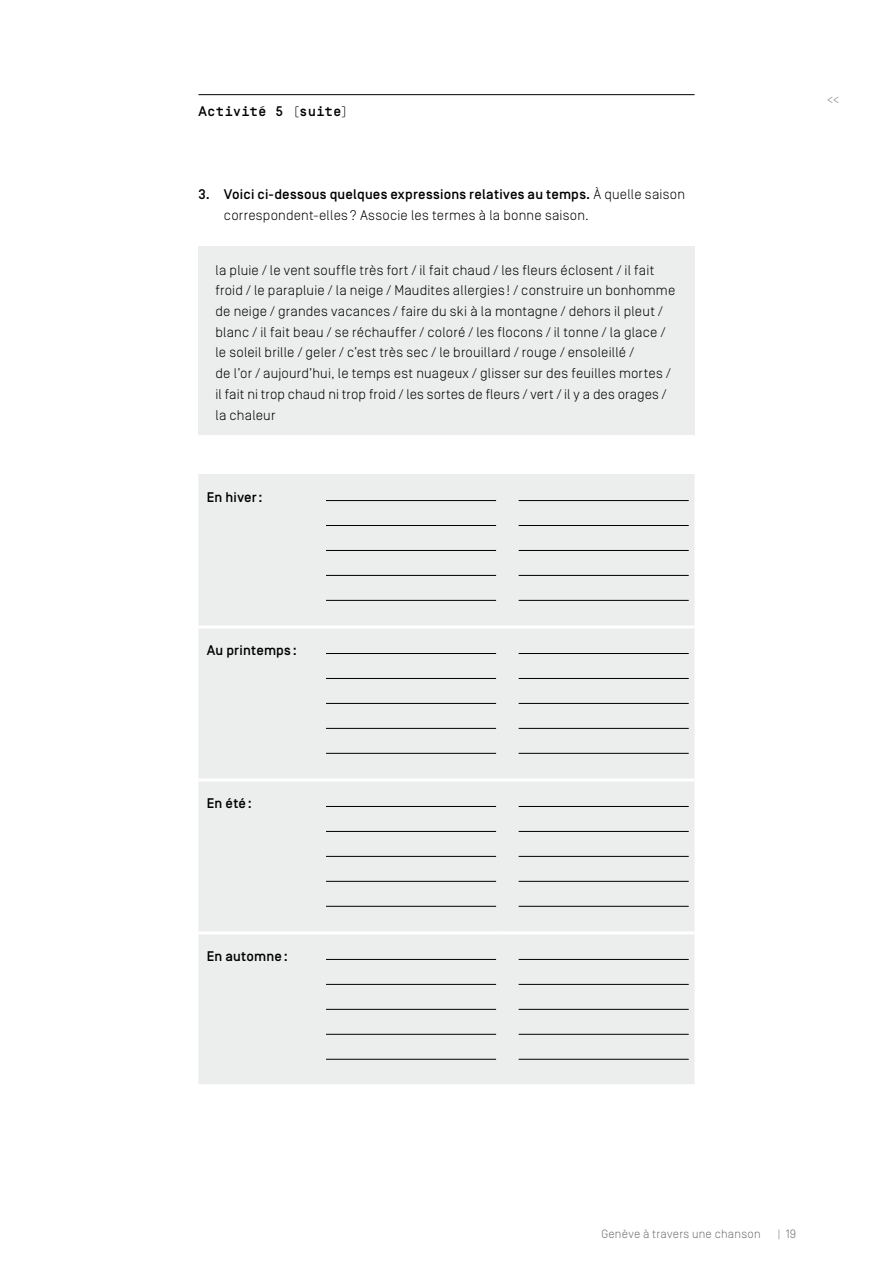
<style>
.page{position:relative;width:893px;height:1263px;background:#fff}
.page>*{position:absolute;margin:0;border:0;box-sizing:border-box;transform-origin:0 0}
.simplon_norm_light_9{font:300 13.95px/20.7px "Simplon Norm";letter-spacing:.01em;color:#000}
.simplon_norm_light_9-2{font:500 13.95px "Simplon Norm";letter-spacing:.015em;color:#000}
.simplon_mono_médium{font:500 13.95px "Simplon Mono";letter-spacing:.01em;color:#000}
.t1{font:300 12px "Simplon Norm";letter-spacing:.02em;color:#707172}
.s1{font-weight:500}
</style>
<div class="page">
<hr style="left:198px;top:94px;width:496px;height:1px;background:#000">
<div style="left:198px;top:246px;width:496px;height:190px;background:#eceded"></div>
<hr style="left:198px;top:435px;width:496px;height:3px;background:#fff">
<div style="left:198px;top:474px;width:496px;height:610px;background:#eceded"></div>
<hr style="left:198px;top:625px;width:111px;height:3px;background:#fff">
<hr style="left:309px;top:625px;width:193px;height:3px;background:#fff">
<hr style="left:502px;top:625px;width:192px;height:3px;background:#fff">
<hr style="left:198px;top:778px;width:111px;height:3px;background:#fff">
<hr style="left:309px;top:778px;width:193px;height:3px;background:#fff">
<hr style="left:502px;top:778px;width:192px;height:3px;background:#fff">
<hr style="left:198px;top:931px;width:111px;height:3px;background:#fff">
<hr style="left:309px;top:931px;width:193px;height:3px;background:#fff">
<hr style="left:502px;top:931px;width:192px;height:3px;background:#fff">
<hr style="left:326px;top:500px;width:170px;height:1px;background:#000">
<hr style="left:326px;top:525px;width:170px;height:1px;background:#000">
<hr style="left:326px;top:550px;width:170px;height:1px;background:#000">
<hr style="left:326px;top:575px;width:170px;height:1px;background:#000">
<hr style="left:326px;top:600px;width:170px;height:1px;background:#000">
<hr style="left:519px;top:500px;width:170px;height:1px;background:#000">
<hr style="left:519px;top:525px;width:170px;height:1px;background:#000">
<hr style="left:519px;top:550px;width:170px;height:1px;background:#000">
<hr style="left:519px;top:575px;width:170px;height:1px;background:#000">
<hr style="left:519px;top:600px;width:170px;height:1px;background:#000">
<hr style="left:326px;top:653px;width:170px;height:1px;background:#000">
<hr style="left:326px;top:678px;width:170px;height:1px;background:#000">
<hr style="left:326px;top:703px;width:170px;height:1px;background:#000">
<hr style="left:326px;top:728px;width:170px;height:1px;background:#000">
<hr style="left:326px;top:753px;width:170px;height:1px;background:#000">
<hr style="left:519px;top:653px;width:170px;height:1px;background:#000">
<hr style="left:519px;top:678px;width:170px;height:1px;background:#000">
<hr style="left:519px;top:703px;width:170px;height:1px;background:#000">
<hr style="left:519px;top:728px;width:170px;height:1px;background:#000">
<hr style="left:519px;top:753px;width:170px;height:1px;background:#000">
<hr style="left:326px;top:806px;width:170px;height:1px;background:#000">
<hr style="left:326px;top:831px;width:170px;height:1px;background:#000">
<hr style="left:326px;top:856px;width:170px;height:1px;background:#000">
<hr style="left:326px;top:881px;width:170px;height:1px;background:#000">
<hr style="left:326px;top:906px;width:170px;height:1px;background:#000">
<hr style="left:519px;top:806px;width:170px;height:1px;background:#000">
<hr style="left:519px;top:831px;width:170px;height:1px;background:#000">
<hr style="left:519px;top:856px;width:170px;height:1px;background:#000">
<hr style="left:519px;top:881px;width:170px;height:1px;background:#000">
<hr style="left:519px;top:906px;width:170px;height:1px;background:#000">
<hr style="left:326px;top:959px;width:170px;height:1px;background:#000">
<hr style="left:326px;top:984px;width:170px;height:1px;background:#000">
<hr style="left:326px;top:1009px;width:170px;height:1px;background:#000">
<hr style="left:326px;top:1034px;width:170px;height:1px;background:#000">
<hr style="left:326px;top:1059px;width:170px;height:1px;background:#000">
<hr style="left:519px;top:959px;width:170px;height:1px;background:#000">
<hr style="left:519px;top:984px;width:170px;height:1px;background:#000">
<hr style="left:519px;top:1009px;width:170px;height:1px;background:#000">
<hr style="left:519px;top:1034px;width:170px;height:1px;background:#000">
<hr style="left:519px;top:1059px;width:170px;height:1px;background:#000">
<p class="simplon_mono_médium" style="left:198px;top:104px;width:152px">Activité 5 (suite)</p>
<p class="simplon_norm_light_9" style="left:224px;top:184px;width:462px;text-indent:-26px"><span class="s1">3. Voici ci-dessous quelques expressions relatives au temps.</span> À quelle saison correspondent-elles? Associe les termes à la bonne saison.</p>
<p class="simplon_norm_light_9" style="left:215px;top:260px;width:461px">la pluie / le vent souffle très fort / il fait chaud / les fleurs éclosent / il fait froid / le parapluie / la neige / Maudites allergies ! / construire un bonhomme de neige / grandes vacances / faire du ski à la montagne / dehors il pleut / blanc / il fait beau / se réchauffer / coloré / les flocons / il tonne / la glace / le soleil brille / geler / c’est très sec / le brouillard / rouge / ensoleillé /<br>de l’or / aujourd’hui, le temps est nuageux / glisser sur des feuilles mortes / il fait ni trop chaud ni trop froid / les sortes de fleurs / vert / il y a des orages / la chaleur</p>
<p class="simplon_norm_light_9-2" style="left:207px;top:490px;width:57px">En hiver:</p>
<p class="simplon_norm_light_9-2" style="left:207px;top:643px;width:91px">Au printemps :</p>
<p class="simplon_norm_light_9-2" style="left:207px;top:796px;width:46px">En été:</p>
<p class="simplon_norm_light_9-2" style="left:207px;top:949px;width:82px">En automne:</p>
<p class="t1" style="left:827px;top:93px;width:14px">&lt;&lt;</p>
<p class="t1" style="left:601px;top:1227px;width:161px">Genève à travers une chanson</p>
<p class="t1" style="left:778px;top:1227px;width:20px">| 19</p>
</div>
